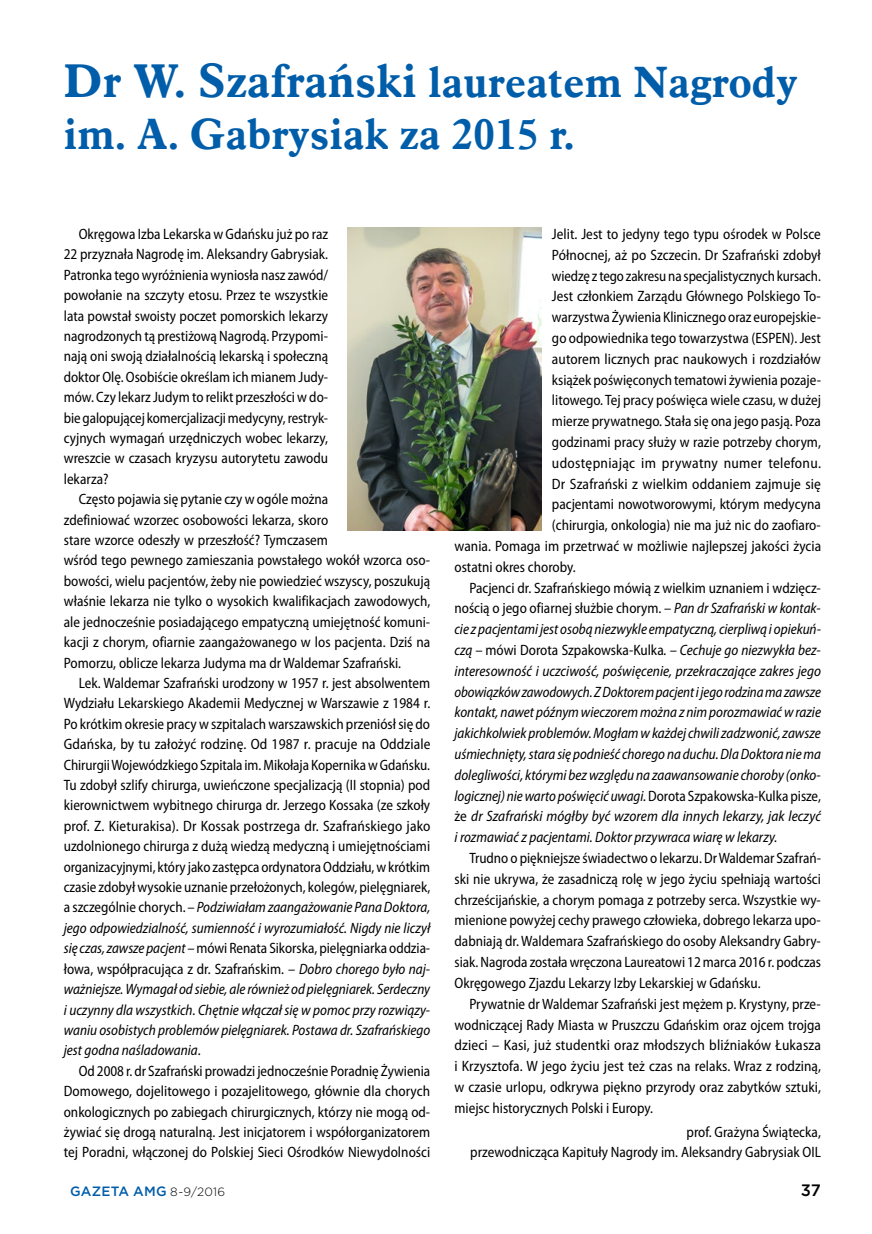
<style>
.page{position:relative;width:872px;height:1234px;background:#fff}
.page>*{position:absolute;margin:0;border:0;box-sizing:border-box;transform-origin:0 0}
.t1{font:700 42.9px/51.4px "Aldine 721 EU";letter-spacing:.005em;color:#005da9}
.t2{font:500 16.5px "Gotham";color:#000}
.t3{font:semi-condensed 15px/20.4px "Myriad Pro";color:#000;text-align:justify;scale:.96 1}
.t4{font:semi-condensed 15px/20.9px "Myriad Pro";color:#000;text-align:justify;scale:.95 1}
.t5{font:italic semi-condensed 15px "Myriad Pro";color:#000;scale:.96 1}
.t6{font:semi-condensed 15px "Myriad Pro";color:#000}
.t7{font:italic semi-condensed 15px "Myriad Pro";color:#000;scale:.95 1}
.t8{font:italic semi-condensed 15px "Myriad Pro";color:#000}
.t9{font:italic semi-condensed 15px "Myriad Pro";color:#000;scale:.94 1}
.t10{font:semi-condensed 15px "Myriad Pro";color:#000;scale:.94 1}
.t11{font:semi-condensed 15px "Myriad Pro";letter-spacing:.02em;color:#000}
.t12{font:500 13.5px "Gotham";letter-spacing:.015em;color:#005da9}
.s1{font-size:46.35px}
.s2{font-style:italic}
.s3{font-style:normal}
.s4{font-weight:300;font-size:12px;color:#000}
</style>
<div class="page">
<img style="left:348px;top:227px;width:193px;height:303px">
<h1 class="t1" style="left:64px;top:57px;width:735px"><span class="s1">Dr W. Szafrański</span> laureatem Nagrody im. A. Gabrysiak za 2015 r.</h1>
<p class="t3" style="left:64px;top:223px;width:277px;text-indent:15px">Okręgowa Izba Lekarska w Gdańsku już po raz 22 przyznała Nagrodę im. Aleksandry Gabrysiak.<br>Patronka tego wyróżnienia wyniosła nasz zawód/ powołanie na szczyty etosu. Przez te wszystkie lata powstał swoisty poczet pomorskich lekarzy nagrodzonych tą prestiżową Nagrodą. Przypomi&shy;nają oni swoją działalnością lekarską i społeczną doktor Olę. Osobiście określam ich mianem Judy&shy;mów. Czy lekarz Judym to relikt przeszłości w do&shy;bie galopującej komercjalizacji medycyny, restryk&shy;cyjnych wymagań urzędniczych wobec lekarzy, wreszcie w czasach kryzysu autorytetu zawodu lekarza?</p>
<p class="t3" style="left:64px;top:488px;width:383px;text-align:left;text-indent:15px">Często pojawia się pytanie czy w ogóle można<br>zdefiniować wzorzec osobowości lekarza, skoro<br>stare wzorce odeszły w przeszłość? Tymczasem<br>wśród tego pewnego zamieszania powstałego wokół wzorca oso&shy;bowości, wielu pacjentów, żeby nie powiedzieć wszyscy, poszukują właśnie lekarza nie tylko o wysokich kwalifikacjach zawodowych, ale jednocześnie posiadającego empatyczną umiejętność komuni&shy;kacji z chorym, ofiarnie zaangażowanego w los pacjenta. Dziś na Pomorzu, oblicze lekarza Judyma ma dr Waldemar Szafrański.</p>
<p class="t3" style="left:64px;top:672px;width:383px;text-indent:15px">Lek. Waldemar Szafrański urodzony w 1957 r. jest absolwentem Wydziału Lekarskiego Akademii Medycznej w Warszawie z 1984 r.<br>Po krótkim okresie pracy w szpitalach warszawskich przeniósł się do Gdańska, by tu założyć rodzinę. Od 1987 r. pracuje na Oddziale Chirurgii Wojewódzkiego Szpitala im. Mikołaja Kopernika w Gdańsku.<br>Tu zdobył szlify chirurga, uwieńczone specjalizacją (II stopnia) pod kierownictwem wybitnego chirurga dr. Jerzego Kossaka (ze szkoły prof. Z. Kieturakisa). Dr Kossak postrzega dr. Szafrańskiego jako uzdolnionego chirurga z dużą wiedzą medyczną i umiejętnościami organizacyjnymi, który jako zastępca ordynatora Oddziału, w krótkim czasie zdobył wysokie uznanie przełożonych, kolegów, pielęgniarek, a szczególnie chorych. <span class="s2">– Podziwiałam zaangażowanie Pana Doktora, jego odpowiedzialność, sumienność i wyrozumiałość. Nigdy nie liczył się czas, zawsze pacjent –</span> mówi Renata Sikorska, pielęgniarka oddzia&shy;łowa, współpracująca z dr. Szafrańskim. – <span class="s2">Dobro chorego było naj&shy;ważniejsze. Wymagał od siebie, ale również od pielęgniarek. Serdeczny i uczynny dla wszystkich. Chętnie włączał się w pomoc przy rozwiązy&shy;waniu osobistych problemów pielęgniarek. Postawa dr. Szafrańskiego jest godna naśladowania</span>.</p>
<p class="t4" style="left:64px;top:1060px;width:387px;line-height:20.4px;text-indent:15px">Od 2008 r. dr Szafrański prowadzi jednocześnie Poradnię Żywienia Domowego, dojelitowego i pozajelitowego, głównie dla chorych onkologicznych po zabiegach chirurgicznych, którzy nie mogą od&shy;żywiać się drogą naturalną. Jest inicjatorem i współorganizatorem tej Poradni, włączonej do Polskiej Sieci Ośrodków Niewydolności</p>
<p class="t3" style="left:552px;top:223px;width:281px">Jelit. Jest to jedyny tego typu ośrodek w Polsce</p>
<p class="t6" style="left:552px;top:245px;width:270px">Północnej, aż po Szczecin. Dr Szafrański zdobył</p>
<p class="t10" style="left:552px;top:266px;width:287px">wiedzę z tego zakresu na specjalistycznych kursach.</p>
<p class="t3" style="left:552px;top:286px;width:282px">Jest członkiem Zarządu Głównego Polskiego To-</p>
<p class="t4" style="left:552px;top:306px;width:285px">warzystwa Żywienia Klinicznego oraz europejskie-</p>
<p class="t3" style="left:552px;top:327px;width:282px">go odpowiednika tego towarzystwa (ESPEN). Jest</p>
<p class="t6" style="left:552px;top:349px;width:270px">autorem licznych prac naukowych i rozdziałów</p>
<p class="t3" style="left:552px;top:369px;width:282px">książek poświęconych tematowi żywienia pozaje-</p>
<p class="t3" style="left:552px;top:390px;width:282px">litowego. Tej pracy poświęca wiele czasu, w dużej</p>
<p class="t3" style="left:552px;top:410px;width:282px">mierze prywatnego. Stała się ona jego pasją. Poza</p>
<p class="t3" style="left:552px;top:431px;width:282px">godzinami pracy służy w razie potrzeby chorym,</p>
<p class="t11" style="left:552px;top:453px;width:270px">udostępniając im prywatny numer telefonu.</p>
<p class="t6" style="left:552px;top:474px;width:270px">Dr Szafrański z wielkim oddaniem zajmuje się</p>
<p class="t3" style="left:552px;top:494px;width:281px">pacjentami nowotworowymi, którym medycyna</p>
<p class="t3" style="left:552px;top:514px;width:282px">(chirurgia, onkologia) nie ma już nic do zaofiaro-</p>
<p class="t6" style="left:454px;top:536px;width:368px">wania. Pomaga im przetrwać w możliwie najlepszej jakości życia</p>
<p class="t3" style="left:454px;top:556px;width:128px">ostatni okres choroby.</p>
<p class="t3" style="left:469px;top:577px;width:368px">Pacjenci dr. Szafrańskiego mówią z wielkim uznaniem i wdzięcz-</p>
<p class="t3" style="left:454px;top:598px;width:383px">nością o jego ofiarnej służbie chorym. – <span class="s2">Pan dr Szafrański w kontak-</span></p>
<p class="t5" style="left:454px;top:620px;width:383px">cie z pacjentami jest osobą niezwykle empatyczną, cierpliwą i opiekuń-</p>
<p class="t5" style="left:454px;top:640px;width:383px">czą – <span class="s3">mówi Dorota Szpakowska-Kulka</span>. – Cechuje go niezwykła bez-</p>
<p class="t8" style="left:454px;top:661px;width:368px">interesowność i uczciwość, poświęcenie, przekraczające zakres jego</p>
<p class="t9" style="left:454px;top:682px;width:391px">obowiązków zawodowych. Z Doktorem pacjent i jego rodzina ma zawsze</p>
<p class="t5" style="left:454px;top:703px;width:383px">kontakt, nawet późnym wieczorem można z nim porozmawiać w razie</p>
<p class="t5" style="left:454px;top:724px;width:383px">jakichkolwiek problemów. Mogłam w każdej chwili zadzwonić, zawsze</p>
<p class="t7" style="left:454px;top:744px;width:387px">uśmiechnięty, stara się podnieść chorego na duchu. Dla Doktora nie ma</p>
<p class="t5" style="left:454px;top:765px;width:383px">dolegliwości, którymi bez względu na zaawansowanie choroby (onko-</p>
<p class="t7" style="left:454px;top:786px;width:387px">logicznej) nie warto poświęcić uwagi. <span class="s3">Dorota Szpakowska-Kulka pisze,</span></p>
<p class="t8" style="left:454px;top:807px;width:368px"><span class="s3">że</span> dr Szafrański mógłby być wzorem dla innych lekarzy, jak leczyć</p>
<p class="t5" style="left:454px;top:827px;width:338px">i rozmawiać z pacjentami. Doktor przywraca wiarę w lekarzy.</p>
<p class="t4" style="left:454px;top:847px;width:387px;text-indent:15px">Trudno o piękniejsze świadectwo o lekarzu. Dr Waldemar Szafrań&shy;ski nie ukrywa, że zasadniczą rolę w jego życiu spełniają wartości chrześcijańskie, a chorym pomaga z potrzeby serca. Wszystkie wy&shy;mienione powyżej cechy prawego człowieka, dobrego lekarza upo&shy;dabniają dr. Waldemara Szafrańskiego do osoby Aleksandry Gabry&shy;siak. Nagroda została wręczona Laureatowi 12 marca 2016 r. podczas Okręgowego Zjazdu Lekarzy Izby Lekarskiej w Gdańsku.</p>
<p class="t3" style="left:454px;top:992px;width:383px;line-height:20.9px;text-indent:15px">Prywatnie dr Waldemar Szafrański jest mężem p. Krystyny, prze&shy;wodniczącej Rady Miasta w Pruszczu Gdańskim oraz ojcem trojga dzieci – Kasi, już studentki oraz młodszych bliźniaków Łukasza i Krzysztofa. W jego życiu jest też czas na relaks. Wraz z rodziną, w czasie urlopu, odkrywa piękno przyrody oraz zabytków sztuki, miejsc historycznych Polski i Europy.</p>
<p class="t3" style="left:470px;top:1121px;width:367px;text-align:right">prof. Grażyna Świątecka,<br>przewodnicząca Kapituły Nagrody im. Aleksandry Gabrysiak OIL</p>
<p class="t12" style="left:70px;top:1182px;width:157px">GAZETA AMG <span class="s4">8-9/2016</span></p>
<p class="t2" style="left:801px;top:1179px;width:22px">37</p>
</div>
